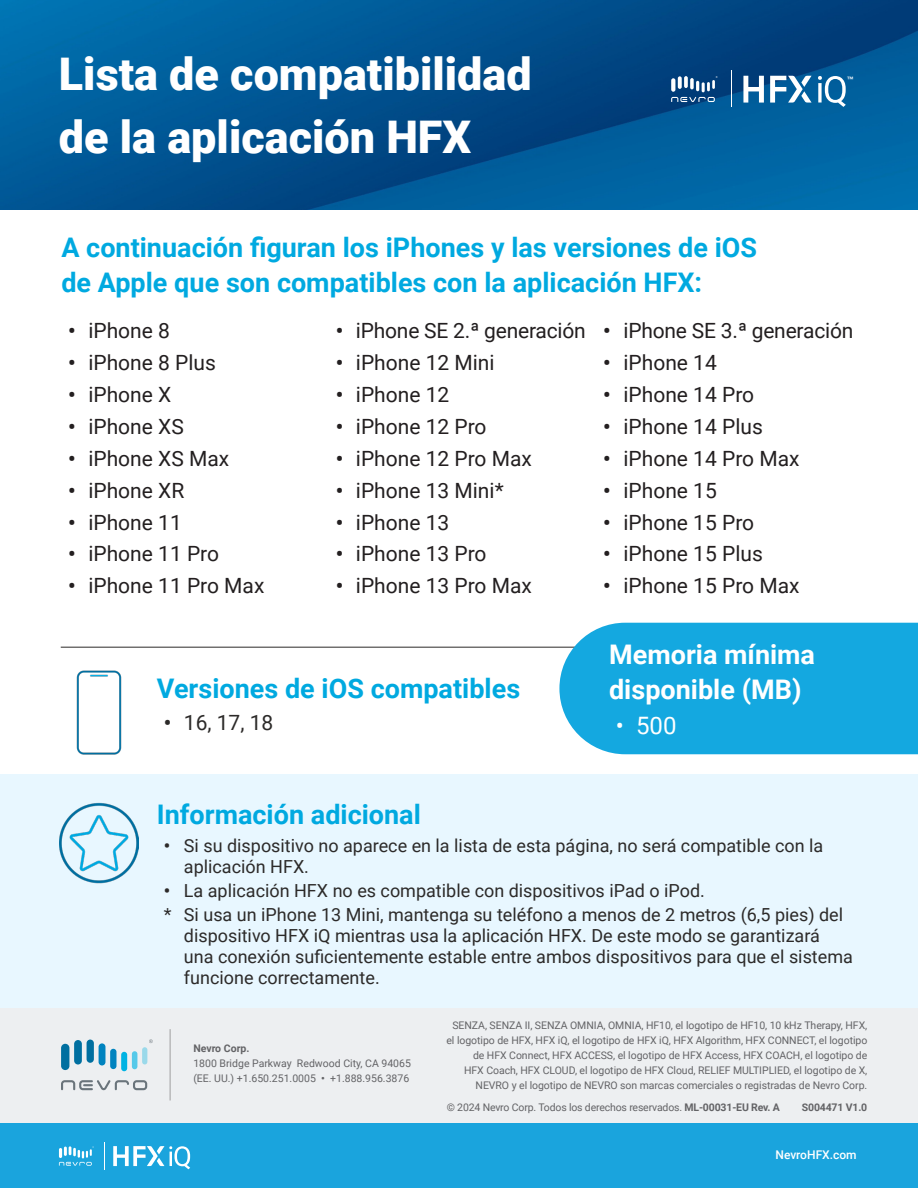
<style>
.page{position:relative;width:918px;height:1188px;background:#fff}
.page>*{position:absolute;margin:0;border:0;box-sizing:border-box;transform-origin:0 0}
.t1{font:900 45px/63px "Roboto";color:#fff}
.t2{font:700 27px/34.5px "Roboto";color:#00a9e0}
.t3{font:700 27px/34.5px "Roboto";color:#fff}
.t4{font:24px "Roboto";color:#fff}
.t5{font:21px "Roboto";color:#231f20}
.t6{font:21px "Roboto";color:#2c2a29}
.t7{font:18px/21px "Roboto";color:#2c2a29}
.t8{font:500 12px "Roboto";color:#fff}
.t9{font:10.5px/15px "Roboto";letter-spacing:-.005em;color:#636366}
.t10{font:700 10.5px "Roboto";letter-spacing:-.015em;color:#636366}
.t11{font:7.65px "Johnson Text";color:#fff}
.s1{font-weight:700}
</style>
<div class="page">
<img style="left:0;top:0;width:918px;height:210px">
<svg style="left:671px;top:76px;width:47px;height:26px"></svg>
<hr style="left:731px;top:70px;width:1px;height:37px;background:#fff">
<svg style="left:743px;top:76px;width:21px;height:27px"></svg>
<svg style="left:770px;top:76px;width:42px;height:27px"></svg>
<svg style="left:818px;top:76px;width:28px;height:31px"></svg>
<div style="left:0;top:774px;width:918px;height:235px;background:#e8f7ff"></div>
<div style="left:0;top:1009px;width:918px;height:130px;background:#edeff1"></div>
<hr style="left:170px;top:1029px;width:1px;height:72px;background:#231f20">
<div style="left:74px;top:1040px;width:8px;height:25px;background:#006fa0;border-radius:4px"></div>
<div style="left:61px;top:1044px;width:8px;height:26px;background:#006fa0;border-radius:4px"></div>
<div style="left:87px;top:1040px;width:7px;height:23px;background:#006fa0;border-radius:4px"></div>
<div style="left:142px;top:1047px;width:5px;height:17px;background:#9ad9ea;border-radius:3px"></div>
<div style="left:99px;top:1043px;width:6px;height:22px;background:#0083bf;border-radius:3px"></div>
<div style="left:132px;top:1051px;width:5px;height:18px;background:#55c9e9;border-radius:3px"></div>
<div style="left:121px;top:1052px;width:6px;height:19px;background:#00b3e3;border-radius:3px"></div>
<div style="left:110px;top:1049px;width:6px;height:20px;background:#0083bf;border-radius:3px"></div>
<svg style="left:61px;top:1080px;width:86px;height:10px"></svg>
<svg style="left:149px;top:1039px;width:4px;height:4px"></svg>
<div style="left:0;top:1124px;width:918px;height:64px;background:#1aa4dd"></div>
<hr style="left:61px;top:647px;width:796px;height:1px;background:#2c2a29">
<svg style="left:59px;top:1146px;width:35px;height:20px"></svg>
<svg style="left:104px;top:1142px;width:1px;height:28px"></svg>
<svg style="left:113px;top:1146px;width:77px;height:23px"></svg>
<img style="left:59px;top:802px;width:79px;height:82px">
<div style="left:559px;top:623px;width:359px;height:131px;background:#14a8e0"></div>
<img style="left:76px;top:671px;width:45px;height:83px">
<p class="t1" style="left:59px;top:41px;width:474px">Lista de compatibilidad de la aplicación HFX</p>
<p class="t11" style="left:847px;top:73px;width:8px">™</p>
<p class="t2" style="left:61px;top:229px;width:697px">A continuación figuran los iPhones y las versiones de iOS de Apple que son compatibles con la aplicación HFX:</p>
<p class="t5" style="left:68px;top:316px;width:103px"><span class="s1">•</span> iPhone 8</p>
<p class="t5" style="left:68px;top:348px;width:149px"><span class="s1">•</span> iPhone 8 Plus</p>
<p class="t5" style="left:68px;top:380px;width:105px"><span class="s1">•</span> iPhone X</p>
<p class="t5" style="left:68px;top:412px;width:117px"><span class="s1">•</span> iPhone XS</p>
<p class="t5" style="left:68px;top:443px;width:163px"><span class="s1">•</span> iPhone XS Max</p>
<p class="t5" style="left:68px;top:475px;width:118px"><span class="s1">•</span> iPhone XR</p>
<p class="t5" style="left:68px;top:507px;width:115px"><span class="s1">•</span> iPhone 11</p>
<p class="t5" style="left:68px;top:539px;width:152px"><span class="s1">•</span> iPhone 11 Pro</p>
<p class="t5" style="left:68px;top:571px;width:198px"><span class="s1">•</span> iPhone 11 Pro Max</p>
<p class="t5" style="left:336px;top:316px;width:252px"><span class="s1">•</span> iPhone SE 2.ª generación</p>
<p class="t5" style="left:336px;top:348px;width:161px"><span class="s1">•</span> iPhone 12 Mini</p>
<p class="t5" style="left:336px;top:380px;width:115px"><span class="s1">•</span> iPhone 12</p>
<p class="t5" style="left:336px;top:412px;width:152px"><span class="s1">•</span> iPhone 12 Pro</p>
<p class="t5" style="left:336px;top:443px;width:198px"><span class="s1">•</span> iPhone 12 Pro Max</p>
<p class="t5" style="left:336px;top:475px;width:170px"><span class="s1">•</span> iPhone 13 Mini*</p>
<p class="t5" style="left:336px;top:507px;width:115px"><span class="s1">•</span> iPhone 13</p>
<p class="t5" style="left:336px;top:539px;width:152px"><span class="s1">•</span> iPhone 13 Pro</p>
<p class="t5" style="left:336px;top:571px;width:198px"><span class="s1">•</span> iPhone 13 Pro Max</p>
<p class="t5" style="left:603px;top:316px;width:252px"><span class="s1">•</span> iPhone SE 3.ª generación</p>
<p class="t5" style="left:603px;top:348px;width:115px"><span class="s1">•</span> iPhone 14</p>
<p class="t5" style="left:603px;top:380px;width:152px"><span class="s1">•</span> iPhone 14 Pro</p>
<p class="t5" style="left:603px;top:412px;width:161px"><span class="s1">•</span> iPhone 14 Plus</p>
<p class="t5" style="left:603px;top:443px;width:198px"><span class="s1">•</span> iPhone 14 Pro Max</p>
<p class="t5" style="left:603px;top:475px;width:115px"><span class="s1">•</span> iPhone 15</p>
<p class="t5" style="left:603px;top:507px;width:152px"><span class="s1">•</span> iPhone 15 Pro</p>
<p class="t5" style="left:603px;top:539px;width:161px"><span class="s1">•</span> iPhone 15 Plus</p>
<p class="t5" style="left:603px;top:571px;width:198px"><span class="s1">•</span> iPhone 15 Pro Max</p>
<p class="t2" style="left:157px;top:670px;width:365px">Versiones de iOS compatibles</p>
<p class="t6" style="left:164px;top:708px;width:111px"><span class="s1">•</span> 16, 17, 18</p>
<p class="t3" style="left:609px;top:636px;width:208px">Memoria mínima disponible (MB)</p>
<p class="t4" style="left:616px;top:709px;width:62px">• 500</p>
<p class="t2" style="left:157px;top:796px;width:266px">Información adicional</p>
<p class="t7" style="left:184px;top:834px;width:641px;text-indent:-20px"><span class="s1">•</span> Si su dispositivo no aparece en la lista de esta página, no será compatible con la aplicación HFX.</p>
<p class="t7" style="left:164px;top:879px;width:543px"><span class="s1">•</span> La aplicación HFX no es compatible con dispositivos iPad o iPod.</p>
<p class="t7" style="left:184px;top:904px;width:671px;text-indent:-20px">* Si usa un iPhone 13 Mini, mantenga su teléfono a menos de 2 metros (6,5 pies) del dispositivo HFX iQ mientras usa la aplicación HFX. De este modo se garantizará una conexión suficientemente estable entre ambos dispositivos para que el sistema funcione correctamente.</p>
<p class="t9" style="left:193px;top:1041px;width:219px"><span class="s1">Nevro Corp.<br></span>1800 Bridge Parkway Redwood City, CA 94065 (EE. UU.) +1.650.251.0005 <span class="s1">•</span> +1.888.956.3876</p>
<p class="t9" style="left:446px;top:1018px;width:422px;text-align:right">SENZA, SENZA II, SENZA OMNIA, OMNIA, HF10, el logotipo de HF10, 10 kHz Therapy, HFX, el logotipo de HFX, HFX iQ, el logotipo de HFX iQ, HFX Algorithm, HFX CONNECT, el logotipo de HFX Connect, HFX ACCESS, el logotipo de HFX Access, HFX COACH, el logotipo de<br>HFX Coach, HFX CLOUD, el logotipo de HFX Cloud, RELIEF MULTIPLIED, el logotipo de X, NEVRO y el logotipo de NEVRO son marcas comerciales o registradas de Nevro Corp.</p>
<p class="t9" style="left:447px;top:1099px;width:335px">© 2024 Nevro Corp. Todos los derechos reservados. <span class="s1">ML-00031-EU Rev. A</span></p>
<p class="t10" style="left:802px;top:1100px;width:67px">S004471 V1.0</p>
<p class="t8" style="left:776px;top:1146px;width:83px">NevroHFX.com</p>
</div>
